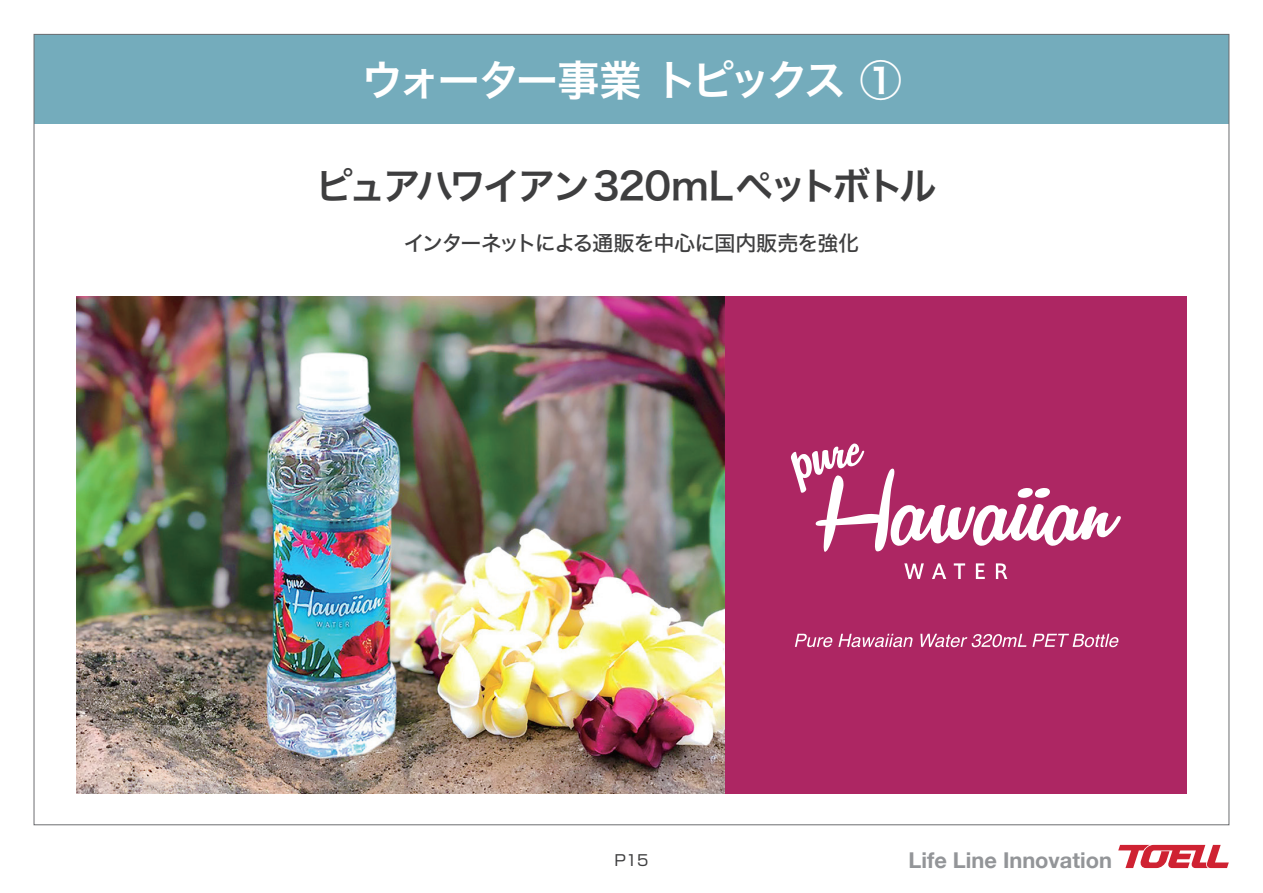
<style>
.page{position:relative;width:1263px;height:893px;background:#fff}
.page>*{position:absolute;margin:0;border:0;box-sizing:border-box;transform-origin:0 0}
.t1{font:42px "Hiragino Sans W6";letter-spacing:-.1em;color:#fff}
.t2{font:37.5px "Hiragino Sans W6";letter-spacing:-.08em;color:#3e3e3f}
.t3{font:700 21.75px "Helvetica Neue";color:#939598}
.t4{font:21px "Hiragino Sans W5";letter-spacing:-.045em;color:#3e3e3f}
.t5{font:15px "Shin Go Pro";color:#3e3e3f}
</style>
<div class="page">
<div style="left:34px;top:34px;width:1195px;height:89px;background:#74acbc"></div>
<svg style="left:1118px;top:845px;width:111px;height:23px"></svg>
<img style="left:77px;top:296px;width:648px;height:498px">
<div style="left:725px;top:296px;width:462px;height:498px;background:#ad2663"></div>
<svg style="left:904px;top:563px;width:20px;height:16px"></svg>
<svg style="left:932px;top:563px;width:14px;height:16px"></svg>
<svg style="left:954px;top:563px;width:11px;height:16px"></svg>
<svg style="left:976px;top:563px;width:9px;height:16px"></svg>
<svg style="left:996px;top:563px;width:11px;height:16px"></svg>
<svg style="left:791px;top:443px;width:330px;height:109px"></svg>
<svg style="left:795px;top:634px;width:37px;height:13px"></svg>
<svg style="left:838px;top:634px;width:74px;height:13px"></svg>
<svg style="left:920px;top:634px;width:106px;height:13px"></svg>
<svg style="left:1032px;top:634px;width:86px;height:13px"></svg>
<h1 class="t1" style="left:361px;top:42px;width:542px">ウォーター事業 トピックス ①</h1>
<h2 class="t2" style="left:316px;top:152px;width:623px">ピュアハワイアン320mLペットボトル</h2>
<p class="t4" style="left:404px;top:224px;width:457px">インターネットによる通販を中心に国内販売を強化</p>
<p class="t5" style="left:614px;top:848px;width:36px">P15</p>
<p class="t3" style="left:908px;top:843px;width:205px">Life Line Innovation</p>
</div>
